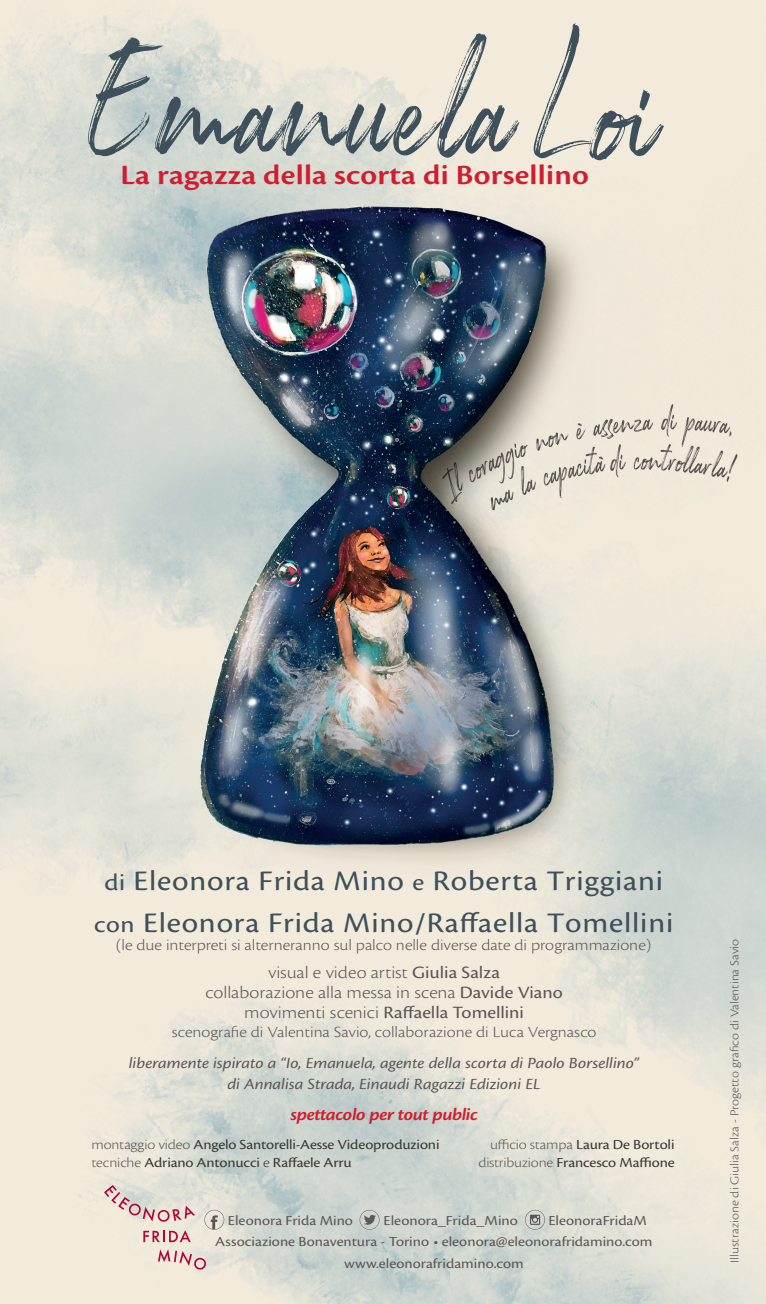
<style>
.page{position:relative;width:766px;height:1304px;background:#fff}
.page>*{position:absolute;margin:0;border:0;box-sizing:border-box;transform-origin:0 0}
.t1{font:165px "Rockness";letter-spacing:.01em;color:#3e505b;scale:.85 1}
.t2{font:29.5px/41.5px "Cronos Pro";letter-spacing:.025em;color:#3e505b;text-align:center;scale:1.11 1}
.t3{font:29px "Cronos Pro Semibold Subh";letter-spacing:.01em;color:#d01e2e;scale:1.15 1}
.t4{font:300 18px/20px "Cronos Pro";color:#5b5655;text-align:center;scale:1.11 1}
.t5{font:italic 600 18px "Cronos Pro";letter-spacing:-.025em;color:#d01e2e;scale:1.11 1}
.t6{font:300 16.2px "Cronos Pro";color:#5b5655;scale:1.11 1}
.t7{font:italic 16.2px/21px "Cronos Pro";letter-spacing:-.005em;color:#5b5655;text-align:center;scale:1.11 1}
.t8{font:14.4px "Cronos Pro";letter-spacing:-.01em;color:#3a3934;scale:1.11 1}
.t9{font:14.4px/20.5px "Cronos Pro";color:#5b5655;scale:1.11 1}
.t10{font:300 12.6px "Cronos Pro";color:#5b5655;scale:1.11 1}
.s1{font-size:170px}
.s2{font-size:161.5px}
.s3{font-size:24.6px}
.s4{font-weight:400}
.s5{font-weight:300;color:#5b5655}
.s6{font-weight:300}
</style>
<div class="page">
<img style="left:0;top:0;width:765px;height:1304px">
<svg style="left:359px;top:1210px;width:20px;height:20px"></svg>
<svg style="left:525px;top:1210px;width:20px;height:20px"></svg>
<svg style="left:204px;top:1210px;width:20px;height:20px"></svg>
<svg style="left:104px;top:1185px;width:91px;height:37px;background:#decac5"></svg>
<svg style="left:143px;top:1230px;width:48px;height:12px"></svg>
<svg style="left:158px;top:1249px;width:48px;height:21px"></svg>
<h1 class="t1" style="left:85px;top:-1px;width:676px"><span class="s1">E</span>manuela<span class="s2">L</span>oi</h1>
<h3 class="t3" style="left:120px;top:158px;width:409px">La ragazza della scorta di Borsellino</h3>
<h2 class="t2" style="left:94px;top:860px;width:523px"><span class="s3">di</span> Eleonora Frida Mino <span class="s3">e</span> Roberta Triggiani <span class="s3">con</span> Eleonora Frida Mino/Raffaella Tomellini</h2>
<p class="t6" style="left:116px;top:935px;width:484px">(le due interpreti si alterneranno sul palco nelle diverse date di programmazione)</p>
<p class="t4" style="left:205px;top:962px;width:323px">visual e video artist <span class="s4">Giulia Salza<br></span>collaborazione alla messa in scena <span class="s4">Davide Viano </span>movimenti scenici <span class="s4">Raffaella Tomellini</span></p>
<p class="t6" style="left:172px;top:1023px;width:384px">scenografie di Valentina Savio, collaborazione di Luca Vergnasco</p>
<p class="t7" style="left:129px;top:1053px;width:461px">liberamente ispirato a “Io, Emanuela, agente della scorta di Paolo Borsellino” di Annalisa Strada, Einaudi Ragazzi Edizioni EL</p>
<p class="t5" style="left:290px;top:1104px;width:170px">spettacolo per tout public</p>
<p class="t8" style="left:91px;top:1136px;width:315px"><span class="s5">montaggio video</span> Angelo Santorelli-Aesse Videoproduzioni</p>
<p class="t8" style="left:490px;top:1136px;width:168px"><span class="s5">ufficio stampa</span> Laura De Bortoli</p>
<p class="t8" style="left:91px;top:1154px;width:236px"><span class="s5">tecniche</span> Adriano Antonucci <span class="s6">e</span> Raffaele Arru</p>
<p class="t8" style="left:478px;top:1154px;width:178px"><span class="s5">distribuzione</span> Francesco Maffione</p>
<p class="t9" style="left:215px;top:1210px;width:395px;text-indent:333px">EleonoraFridaM<br>Associazione Bonaventura - Torino • eleonora@eleonorafridamino.com</p>
<p class="t9" style="left:344px;top:1253px;width:163px">www.eleonorafridamino.com</p>
<p class="t9" style="left:228px;top:1210px;width:114px">Eleonora Frida Mino</p>
<p class="t9" style="left:383px;top:1210px;width:122px">Eleonora_Frida_Mino</p>
<p class="t10" style="left:727px;top:1263px;width:293px;rotate:-90deg">Illustrazione di Giulia Salza - Progetto grafico di Valentina Savio</p>
</div>
